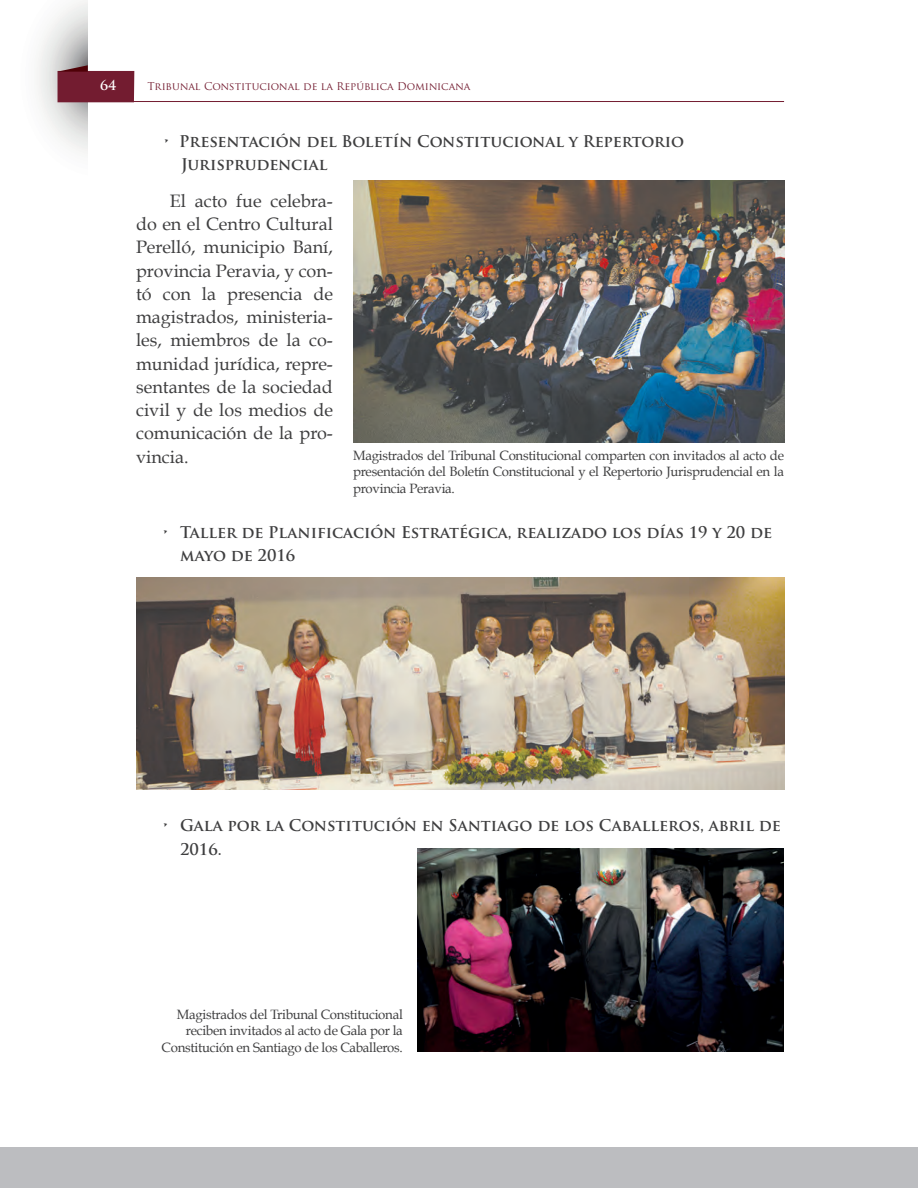
<style>
.page{position:relative;width:918px;height:1188px;background:#fff}
.page>*{position:absolute;margin:0;border:0;box-sizing:border-box;transform-origin:0 0}
.t1{font:18px/23.2px "Book Antiqua";color:#3e3e3f;text-align:justify}
.t2{font:700 15.75px/23.2px "Trajan Pro";color:#3e3e3f}
.t3{font:13.5px/16.5px "Book Antiqua";letter-spacing:-.02em;color:#3e3e3f;text-align:justify}
.t4{font:700 13.5px "Trajan Pro";color:#fff}
.t5{font:10.5px "Trajan Pro";color:#731c30}
</style>
<div class="page">
<img style="left:37px;top:0;width:51px;height:154px">
<div style="left:58px;top:71px;width:76px;height:31px;background:#731c30"></div>
<svg style="left:58px;top:65px;width:30px;height:7px"></svg>
<div style="left:0;top:1148px;width:918px;height:40px;background:#bcbdc0"></div>
<hr style="left:131px;top:101px;width:653px;height:1px;background:#731c30">
<img style="left:353px;top:180px;width:431px;height:263px">
<img style="left:136px;top:578px;width:648px;height:212px">
<img style="left:418px;top:849px;width:365px;height:202px">
<img style="left:418px;top:1051px;width:365px;height:1px">
<p class="t4" style="left:100px;top:77px;width:18px">64</p>
<p class="t5" style="left:148px;top:80px;width:324px">Tribunal Constitucional de la República Dominicana</p>
<p class="t2" style="left:181px;top:130px;width:505px;text-indent:-18px">• Presentación del Boletín Constitucional y Repertorio<br>Jurisprudencial</p>
<p class="t1" style="left:136px;top:189px;width:198px;text-indent:34px">El acto fue celebra&shy;do en el Centro Cultural Perelló, municipio Baní, provincia Peravia, y con&shy;tó con la presencia de magistrados, ministeria&shy;les, miembros de la co&shy;munidad jurídica, repre&shy;sentantes de la sociedad civil y de los medios de comunicación de la pro&shy;vincia.</p>
<p class="t3" style="left:353px;top:447px;width:432px">Magistrados del Tribunal Constitucional comparten con invitados al acto de presentación del Boletín Constitucional y el Repertorio Jurisprudencial en la provincia Peravia.</p>
<p class="t2" style="left:180px;top:520px;width:594px;text-indent:-18px">• Taller de Planificación Estratégica, realizado los días 19 y 20 de mayo de 2016</p>
<p class="t2" style="left:180px;top:814px;width:602px;text-indent:-18px">• Gala por la Constitución en Santiago de los Caballeros, abril de<br>2016.</p>
<p class="t3" style="left:162px;top:1006px;width:243px;text-align:right">Magistrados del Tribunal Constitucional reciben invitados al acto de Gala por la<br>Constitución en Santiago de los Caballeros.</p>
</div>
